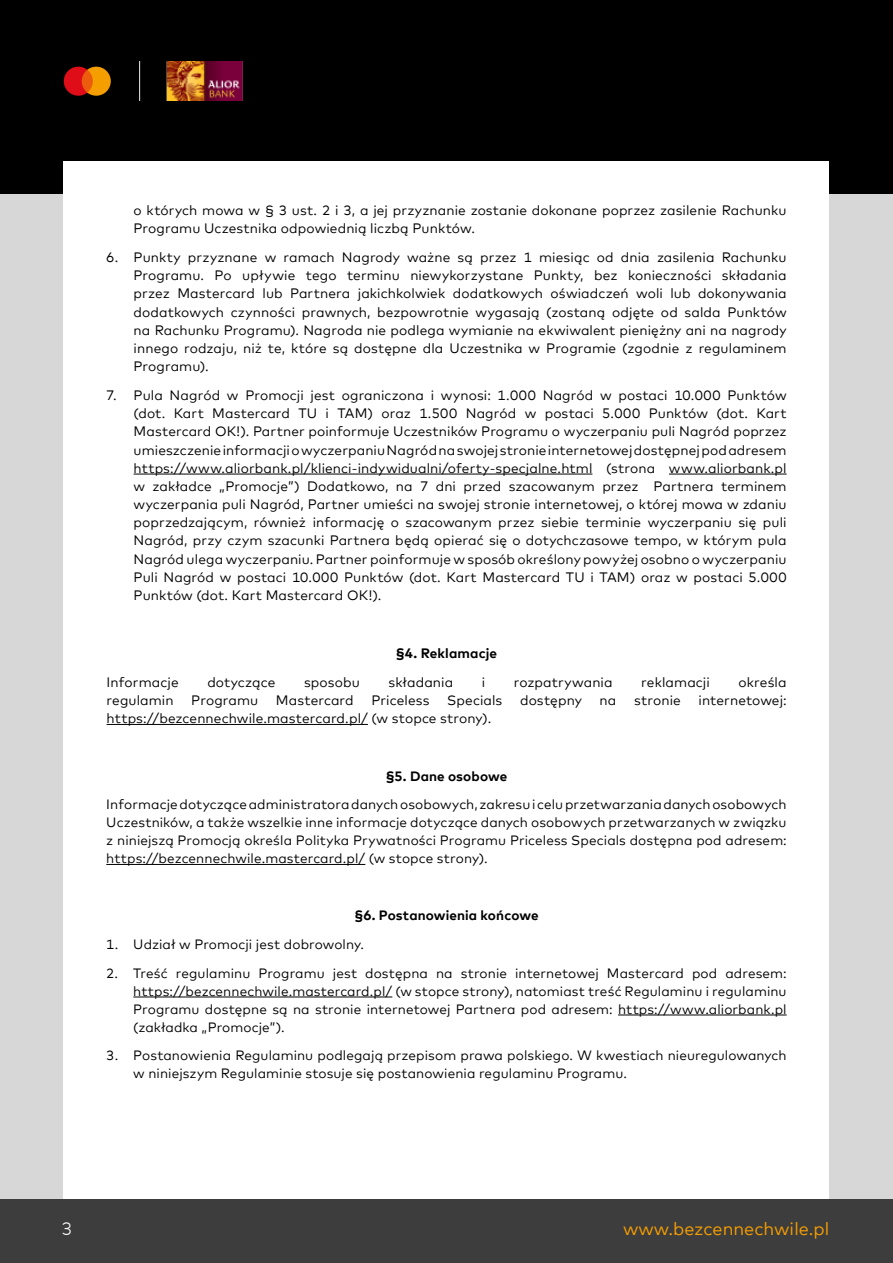
<style>
.page{position:relative;width:893px;height:1263px;background:#fff}
.page>*{position:absolute;margin:0;border:0;box-sizing:border-box;transform-origin:0 0}
.t1{font:18px "Mark Offc For MC";color:#f69e00}
.t2{font:300 18px "Mark Offc For MC";color:#fff}
.t3{font:13.65px/18.1px "Mark Offc For MC";letter-spacing:.005em;color:#000;text-align:justify}
.t4{font:700 13.65px "Mark Offc For MC";letter-spacing:.01em;color:#000}
.t5{font:13.5px/18px "Mark Offc For MC";letter-spacing:.01em;color:#000;text-align:justify}
.t6{font:700 13.5px "Mark Offc For MC";letter-spacing:.01em;color:#000}
</style>
<div class="page">
<div style="left:0;top:162px;width:893px;height:1037px;background:#d8d7d7"></div>
<div style="left:0;top:0;width:893px;height:193px;background:#000"></div>
<div style="left:64px;top:162px;width:765px;height:1037px;background:#fff"></div>
<div style="left:0;top:1199px;width:893px;height:64px;background:#3d3d3d"></div>
<svg style="left:64px;top:67px;width:47px;height:29px"></svg>
<hr style="left:134px;top:474px;width:458px;height:1px;background:#000">
<hr style="left:669px;top:474px;width:118px;height:1px;background:#000">
<hr style="left:107px;top:724px;width:261px;height:1px;background:#000">
<hr style="left:106px;top:864px;width:259px;height:1px;background:#000">
<hr style="left:133px;top:996px;width:259px;height:1px;background:#000">
<hr style="left:618px;top:1014px;width:169px;height:1px;background:#000">
<img style="left:139px;top:62px;width:104px;height:38px">
<p class="t3" style="left:134px;top:200px;width:654px">o których mowa w § 3 ust. 2 i 3, a jej przyznanie zostanie dokonane poprzez zasilenie Rachunku<br>Programu Uczestnika odpowiednią liczbą Punktów.</p>
<p class="t3" style="left:134px;top:247px;width:655px;text-indent:-27px">6. Punkty przyznane w ramach Nagrody ważne są przez 1 miesiąc od dnia zasilenia Rachunku Programu. Po upływie tego terminu niewykorzystane Punkty, bez konieczności składania przez Mastercard lub Partnera jakichkolwiek dodatkowych oświadczeń woli lub dokonywania dodatkowych czynności prawnych, bezpowrotnie wygasają (zostaną odjęte od salda Punktów na Rachunku Programu). Nagroda nie podlega wymianie na ekwiwalent pieniężny ani na nagrody innego rodzaju, niż te, które są dostępne dla Uczestnika w Programie (zgodnie z regulaminem Programu).</p>
<p class="t3" style="left:134px;top:385px;width:655px;text-indent:-27px">7. Pula Nagród w Promocji jest ograniczona i wynosi: 1.000 Nagród w postaci 10.000 Punktów (dot. Kart Mastercard TU i TAM) oraz 1.500 Nagród w postaci 5.000 Punktów (dot. Kart Mastercard OK!). Partner poinformuje Uczestników Programu o wyczerpaniu puli Nagród poprzez umieszczenie informacji o wyczerpaniu Nagród na swojej stronie internetowej dostępnej pod adresem https://www.aliorbank.pl/klienci-indywidualni/oferty-specjalne.html (strona www.aliorbank.pl w zakładce „Promocje”) Dodatkowo, na 7 dni przed szacowanym przez Partnera terminem wyczerpania puli Nagród, Partner umieści na swojej stronie internetowej, o której mowa w zdaniu poprzedzającym, również informację o szacowanym przez siebie terminie wyczerpaniu się puli Nagród, przy czym szacunki Partnera będą opierać się o dotychczasowe tempo, w którym pula Nagród ulega wyczerpaniu. Partner poinformuje w sposób określony powyżej osobno o wyczerpaniu Puli Nagród w postaci 10.000 Punktów (dot. Kart Mastercard TU i TAM) oraz w postaci 5.000<br>Punktów (dot. Kart Mastercard OK!).</p>
<p class="t4" style="left:396px;top:643px;width:103px">§4. Reklamacje</p>
<p class="t3" style="left:107px;top:672px;width:74px">Informacje</p>
<p class="t3" style="left:207px;top:672px;width:70px">dotyczące</p>
<p class="t3" style="left:304px;top:672px;width:57px">sposobu</p>
<p class="t3" style="left:388px;top:672px;width:66px">składania</p>
<p class="t3" style="left:482px;top:672px;width:5px">i</p>
<p class="t3" style="left:514px;top:672px;width:100px">rozpatrywania</p>
<p class="t3" style="left:641px;top:672px;width:70px">reklamacji</p>
<p class="t3" style="left:738px;top:672px;width:50px">określa</p>
<p class="t3" style="left:107px;top:690px;width:69px">regulamin</p>
<p class="t3" style="left:191px;top:690px;width:68px">Programu</p>
<p class="t3" style="left:276px;top:690px;width:79px">Mastercard</p>
<p class="t3" style="left:371px;top:690px;width:59px">Priceless</p>
<p class="t3" style="left:447px;top:690px;width:57px">Specials</p>
<p class="t3" style="left:520px;top:690px;width:63px">dostępny</p>
<p class="t3" style="left:600px;top:690px;width:18px">na</p>
<p class="t3" style="left:634px;top:690px;width:48px">stronie</p>
<p class="t3" style="left:699px;top:690px;width:90px">internetowej:</p>
<p class="t3" style="left:107px;top:708px;width:386px">https://bezcennechwile.mastercard.pl/ (w stopce strony).</p>
<p class="t6" style="left:386px;top:765px;width:123px">§5. Dane osobowe</p>
<p class="t5" style="left:106px;top:794px;width:682px">Informacje dotyczące administratora danych osobowych, zakresu i celu przetwarzania danych osobowych Uczestników, a także wszelkie inne informacje dotyczące danych osobowych przetwarzanych w związku z niniejszą Promocją określa Polityka Prywatności Programu Priceless Specials dostępna pod adresem: https://bezcennechwile.mastercard.pl/ (w stopce strony).</p>
<p class="t6" style="left:354px;top:905px;width:186px">§6. Postanowienia końcowe</p>
<p class="t5" style="left:106px;top:934px;width:259px">1. Udział w Promocji jest dobrowolny.</p>
<p class="t5" style="left:133px;top:963px;width:655px;text-indent:-27px">2. Treść regulaminu Programu jest dostępna na stronie internetowej Mastercard pod adresem: https://bezcennechwile.mastercard.pl/ (w stopce strony), natomiast treść Regulaminu i regulaminu Programu dostępne są na stronie internetowej Partnera pod adresem: https://www.aliorbank.pl (zakładka „Promocje”).</p>
<p class="t5" style="left:133px;top:1045px;width:655px;text-indent:-27px">3. Postanowienia Regulaminu podlegają przepisom prawa polskiego. W kwestiach nieuregulowanych w niniejszym Regulaminie stosuje się postanowienia regulaminu Programu.</p>
<h1 class="t2" style="left:62px;top:1215px;width:12px">3</h1>
<h1 class="t1" style="left:623px;top:1215px;width:208px">www.bezcennechwile.pl</h1>
</div>
